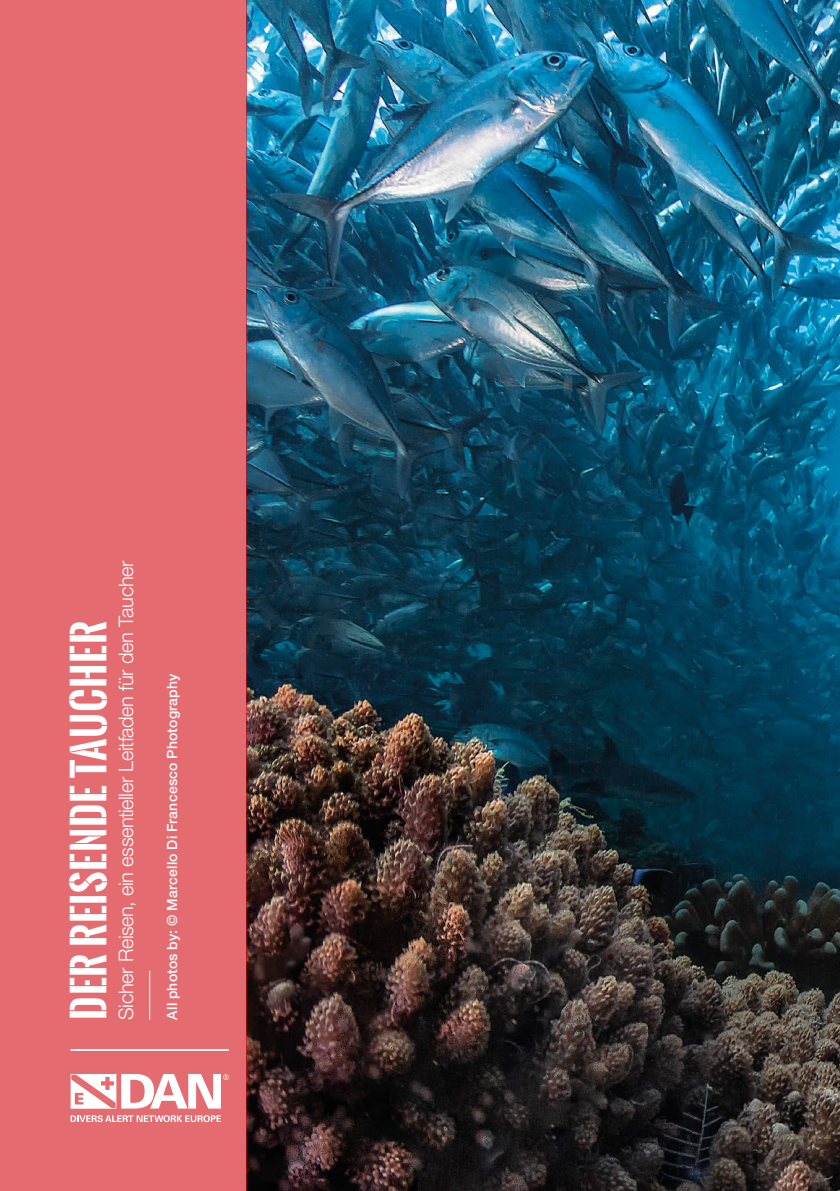
<style>
.page{position:relative;width:840px;height:1191px;background:#fff}
.page>*{position:absolute;margin:0;border:0;box-sizing:border-box;transform-origin:0 0}
.t1{font:700 42px "Oswald Stencil";letter-spacing:.015em;color:#fff}
.t2{font:300 20px "Helvetica Neue LT Std";letter-spacing:-.025em;color:#fff}
.t3{font:500 14px "Helvetica Neue LT Std";letter-spacing:.015em;color:#fff}
</style>
<div class="page">
<img style="left:247px;top:0;width:592px;height:1191px">
<div style="left:0;top:0;width:247px;height:1191px;background:#e46c70"></div>
<svg style="left:71px;top:1115px;width:150px;height:7px"></svg>
<svg style="left:71px;top:1074px;width:158px;height:34px"></svg>
<hr style="left:71px;top:1049px;width:158px;height:1px;background:#fff">
<hr style="left:149px;top:970px;width:1px;height:49px;background:#fff">
<h1 class="t1" style="left:58px;top:1019px;width:400px;rotate:-90deg">DER REISENDE TAUCHER</h1>
<p class="t2" style="left:114px;top:1019px;width:460px;rotate:-90deg">Sicher Reisen, ein essentieller Leitfaden für den Taucher</p>
<p class="t3" style="left:164px;top:1019px;width:348px;rotate:-90deg">All photos by: © Marcello Di Francesco Photography</p>
</div>
